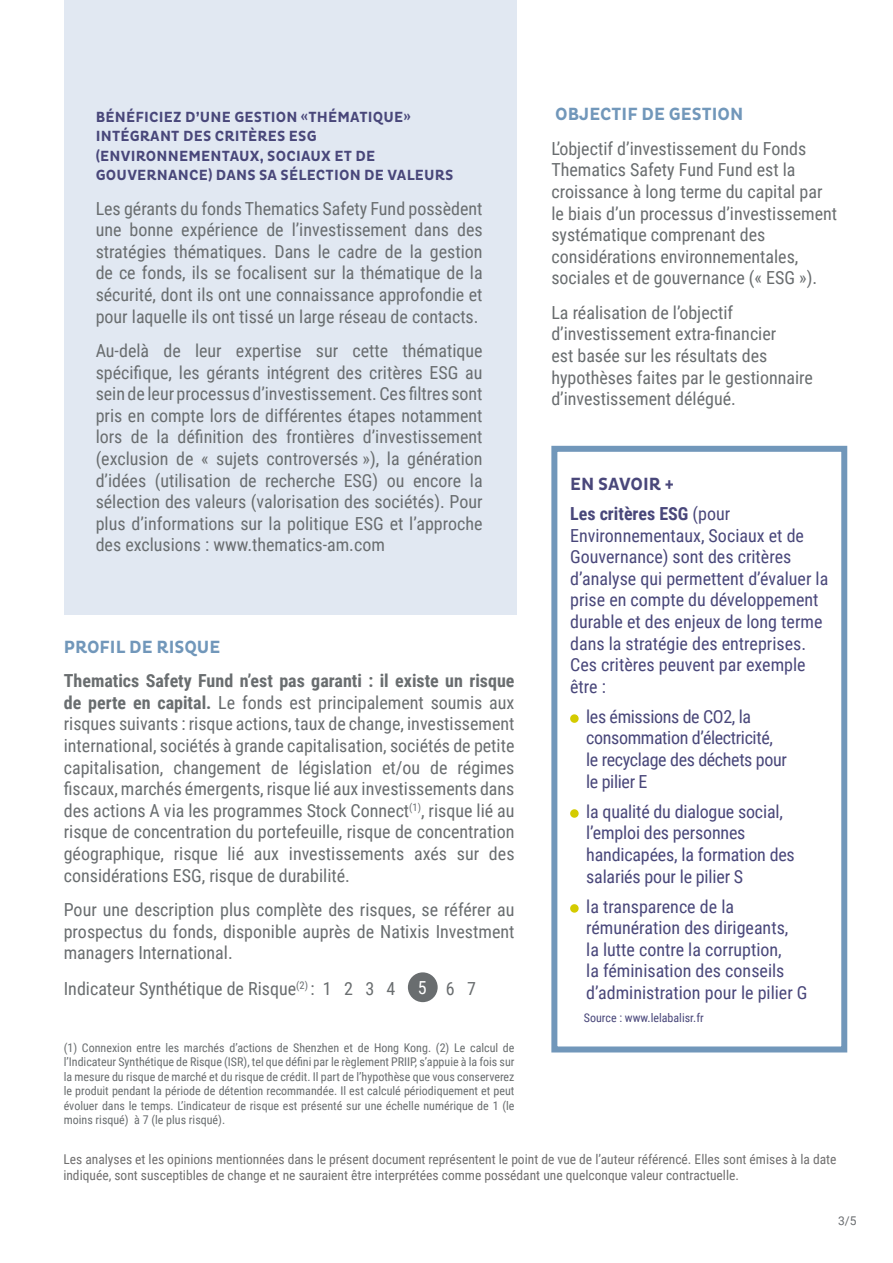
<style>
.page{position:relative;width:893px;height:1263px;background:#fff}
.page>*{position:absolute;margin:0;border:0;box-sizing:border-box;transform-origin:0 0}
.t1{font:18px/21.6px "Roboto Condensed";color:#696d6f;text-align:justify}
.t2{font:18px/21.6px "Roboto Condensed";color:#49477a}
.t3{font:18px/21.6px "Roboto Condensed";letter-spacing:-.02em;color:#49477a}
.t4{font:700 18px "Pluto Cond";color:#7197ba}
.t5{font:700 18px "Pluto Cond";color:#49477a}
.t6{font:700 15px/19.5px "Pluto Cond";letter-spacing:.015em;color:#49477a}
.t7{font:13.5px/16.2px "Roboto Condensed";color:#706f6f}
.t8{font:12px/14.4px "Roboto Condensed";color:#696d6f;text-align:justify}
.t9{font:12px "Roboto Condensed";color:#49477a}
.t10{font:12px "Roboto";color:#696c6f}
.s1{font-weight:700}
.s2{color:#fff}
</style>
<div class="page">
<div style="left:64px;top:0;width:453px;height:614px;background:#e1e8f2"></div>
<div style="left:408px;top:972px;width:30px;height:30px;background:#696d6f;border-radius:50%"></div>
<div style="left:570px;top:714px;width:9px;height:9px;background:#d4cb00;border-radius:50%"></div>
<div style="left:570px;top:809px;width:9px;height:9px;background:#d4cb00;border-radius:50%"></div>
<div style="left:570px;top:904px;width:9px;height:9px;background:#d4cb00;border-radius:50%"></div>
<div style="left:551px;top:446px;width:296px;height:606px;border:6px solid #7197ba"></div>
<p class="t6" style="left:96px;top:107px;width:359px">BÉNÉFICIEZ D’UNE GESTION «THÉMATIQUE» INTÉGRANT DES CRITÈRES ESG (ENVIRONNEMENTAUX, SOCIAUX ET DE GOUVERNANCE) DANS SA SÉLECTION DE VALEURS</p>
<p class="t1" style="left:96px;top:197px;width:388px">Les gérants du fonds Thematics Safety Fund possèdent une bonne expérience de l’investissement dans des stratégies thématiques. Dans le cadre de la gestion de ce fonds, ils se focalisent sur la thématique de la sécurité, dont ils ont une connaissance approfondie et pour laquelle ils ont tissé un large réseau de contacts.</p>
<p class="t1" style="left:96px;top:339px;width:388px">Au-delà de leur expertise sur cette thématique spécifique, les gérants intégrent des critères ESG au sein de leur processus d’investissement. Ces filtres sont pris en compte lors de différentes étapes notamment lors de la définition des frontières d’investissement (exclusion de « sujets controversés »), la génération d’idées (utilisation de recherche ESG) ou encore la sélection des valeurs (valorisation des sociétés). Pour plus d’informations sur la politique ESG et l’approche des exclusions : www.thematics-am.com</p>
<p class="t4" style="left:64px;top:636px;width:158px">PROFIL DE RISQUE</p>
<p class="t1" style="left:64px;top:669px;width:452px"><span class="s1">Thematics Safety Fund n’est pas garanti : il existe un risque de perte en capital.</span> Le fonds est principalement soumis aux risques suivants : risque actions, taux de change, investissement international, sociétés à grande capitalisation, sociétés de petite capitalisation, changement de législation et/ou de régimes fiscaux, marchés émergents, risque lié aux investissements dans des actions A via les programmes Stock Connect<sup>(1)</sup>, risque lié au risque de concentration du portefeuille, risque de concentration géographique, risque lié aux investissements axés sur des considérations ESG, risque de durabilité.</p>
<p class="t1" style="left:64px;top:898px;width:452px">Pour une description plus complète des risques, se référer au prospectus du fonds, disponible auprès de Natixis Investment managers International.</p>
<p class="t1" style="left:64px;top:977px;width:414px">Indicateur Synthétique de Risque<sup>(2)</sup> : 1 2 3 4 <span class="s2">5</span> 6 7</p>
<p class="t8" style="left:64px;top:1040px;width:452px">(1) Connexion entre les marchés d’actions de Shenzhen et de Hong Kong. (2) Le calcul de l’Indicateur Synthétique de Risque (ISR), tel que défini par le règlement PRIIP, s’appuie à la fois sur la mesure du risque de marché et du risque de crédit. Il part de l’hypothèse que vous conserverez le produit pendant la période de détention recommandée. Il est calculé périodiquement et peut évoluer dans le temps. L’indicateur de risque est présenté sur une échelle numérique de 1 (le moins risqué) à 7 (le plus risqué).</p>
<p class="t4" style="left:555px;top:104px;width:190px">OBJECTIF DE GESTION</p>
<p class="t1" style="left:551px;top:137px;width:287px;text-align:left">L’objectif d’investissement du Fonds Thematics Safety Fund Fund est la croissance à long terme du capital par le biais d’un processus d’investissement systématique comprenant des considérations environnementales, sociales et de gouvernance (« ESG »).</p>
<p class="t1" style="left:551px;top:301px;width:263px;text-align:left">La réalisation de l’objectif d’investissement extra-financier<br>est basée sur les résultats des hypothèses faites par le gestionnaire d’investissement délégué.</p>
<p class="t5" style="left:570px;top:473px;width:105px">EN SAVOIR +</p>
<p class="t2" style="left:570px;top:502px;width:260px"><span class="s1">Les critères ESG</span> (pour<br>Environnementaux, Sociaux et de<br>Gouvernance) sont des critères d’analyse qui permettent d’évaluer la prise en compte du développement durable et des enjeux de long terme dans la stratégie des entreprises.<br>Ces critères peuvent par exemple être :</p>
<p class="t3" style="left:586px;top:705px;width:202px">les émissions de CO2, la consommation d’électricité, le recyclage des déchets pour le pilier E</p>
<p class="t2" style="left:586px;top:800px;width:210px">la qualité du dialogue social, l’emploi des personnes handicapées, la formation des salariés pour le pilier S</p>
<p class="t2" style="left:586px;top:895px;width:223px">la transparence de la rémunération des dirigeants,<br>la lutte contre la corruption,<br>la féminisation des conseils d’administration pour le pilier G</p>
<p class="t9" style="left:584px;top:1009px;width:121px">Source : www.lelabalisr.fr</p>
<p class="t7" style="left:63px;top:1151px;width:775px">Les analyses et les opinions mentionnées dans le présent document représentent le point de vue de l’auteur référencé. Elles sont émises à la date indiquée, sont susceptibles de change et ne sauraient être interprétées comme possédant une quelconque valeur contractuelle.</p>
<p class="t10" style="left:838px;top:1212px;width:20px">3/5</p>
</div>
